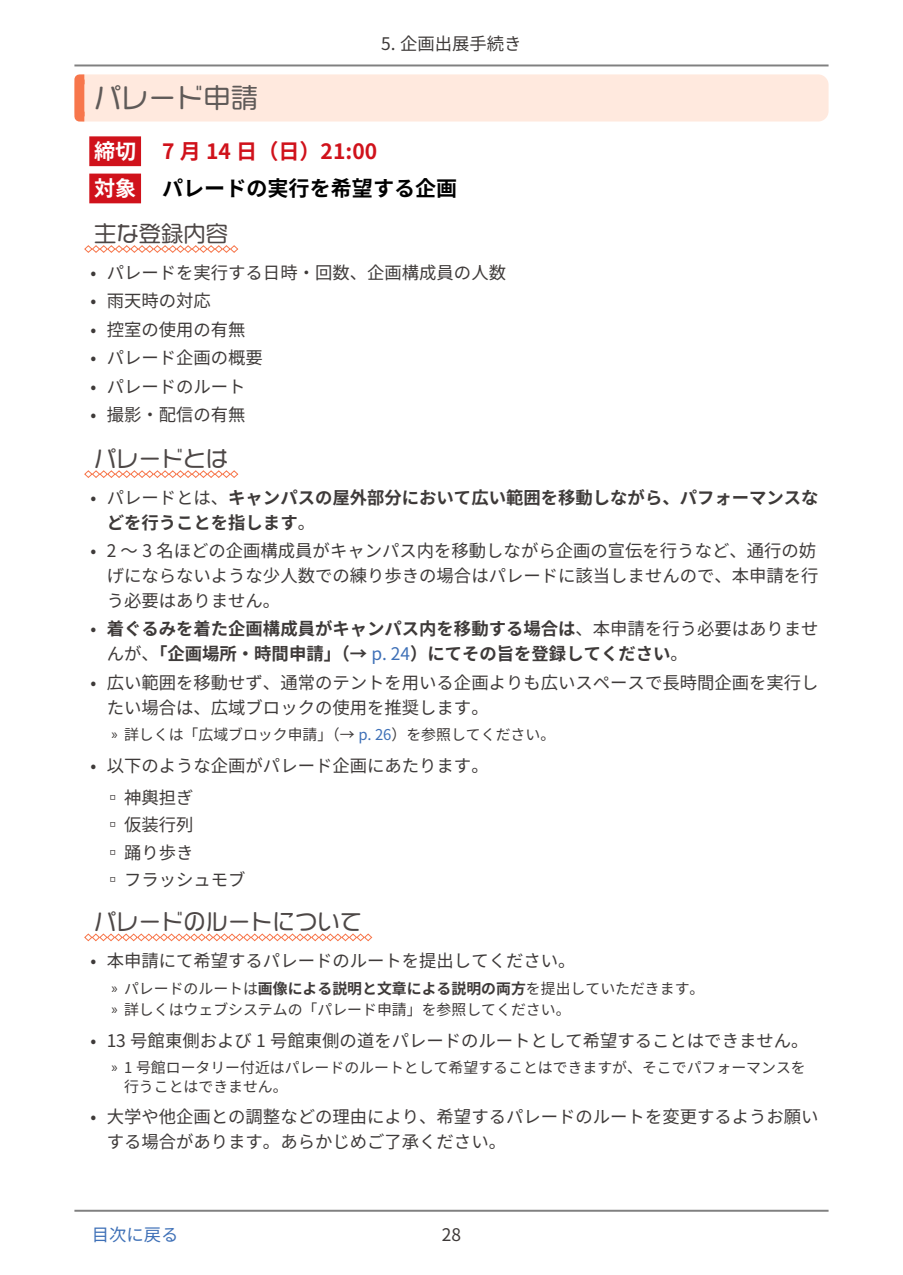
<style>
.page{position:relative;width:903px;height:1275px;background:#fff}
.page>*{position:absolute;margin:0;border:0;box-sizing:border-box;transform-origin:0 0}
.t1{font:27.3px "VDL Logo Maru Regular";color:#5f5a58}
.t2{font:22.4px "VDL Logo Maru Regular";color:#4d4746}
.t3{font:700 21px/37.3px "Source Han Sans JP";color:#000}
.t4{font:17.32px/24.8px "Source Han Sans JP";color:#3e3a39}
.t5{font:700 17.32px/24.8px "Source Han Sans JP";color:#3e3a39}
.t6{font:17.32px "Source Han Sans JP";color:#3e70b7}
.t7{font:14.88px/21.2px "Source Han Sans JP";color:#3e3a39}
.s1{color:#fff}
.s2{color:#d0121b}
.s3{font-weight:400}
.s4{font-weight:400;color:#3e70b7}
.s5{font-family:"Myriad Pro"}
.s6{color:#3e70b7}
.s7{font-weight:700}
</style>
<div class="page">
<hr style="left:74px;top:1210px;width:754px;height:2px;background:#000">
<hr style="left:74px;top:64px;width:754px;height:2px;background:#000">
<div style="left:74px;top:74px;width:754px;height:48px;background:#ffe9de;border-radius:10px"></div>
<div style="left:74px;top:74px;width:15px;height:48px;border:10px solid #f7764b"></div>
<div style="left:89px;top:136px;width:52px;height:30px;background:#d0121b"></div>
<div style="left:89px;top:174px;width:52px;height:29px;background:#d0121b"></div>
<svg style="left:84px;top:245px;width:155px;height:8px"></svg>
<svg style="left:84px;top:470px;width:155px;height:8px"></svg>
<svg style="left:84px;top:933px;width:289px;height:8px"></svg>
<p class="t4" style="left:381px;top:32px;width:142px">5. 企画出展手続き</p>
<h1 class="t1" style="left:94px;top:80px;width:165px">パレード申請</h1>
<p class="t3" style="left:94px;top:133px;width:365px"><span class="s1">締切</span><span class="s2">　7 月 14 日（日）21:00<br></span><span class="s1">対象</span>　パレードの実行を希望する企画</p>
<p class="t2" style="left:94px;top:218px;width:135px">主な登録内容</p>
<p class="t4" style="left:91px;top:260px;width:417px">• パレードを実行する日時・回数、企画構成員の人数</p>
<p class="t4" style="left:91px;top:289px;width:122px">• 雨天時の対応</p>
<p class="t4" style="left:91px;top:317px;width:157px">• 控室の使用の有無</p>
<p class="t4" style="left:91px;top:346px;width:174px">• パレード企画の概要</p>
<p class="t4" style="left:91px;top:375px;width:157px">• パレードのルート</p>
<p class="t4" style="left:91px;top:403px;width:157px">• 撮影・配信の有無</p>
<p class="t2" style="left:94px;top:443px;width:135px">パレードとは</p>
<p class="t5" style="left:107px;top:485px;width:713px;text-indent:-16px"><span class="s3">• パレードとは、</span>キャンパスの屋外部分において広い範囲を移動しながら、パフォーマンスなどを行うことを指します<span class="s3">。</span></p>
<p class="t4" style="left:107px;top:539px;width:713px;text-indent:-16px">• 2 〜 3 名ほどの企画構成員がキャンパス内を移動しながら企画の宣伝を行うなど、通行の妨げにならないような少人数での練り歩きの場合はパレードに該当しませんので、本申請を行う必要はありません。</p>
<p class="t5" style="left:107px;top:617px;width:713px;text-indent:-16px"><span class="s3">•</span> 着ぐるみを着た企画構成員がキャンパス内を移動する場合は<span class="s3">、本申請を行う必要はありませんが、</span>「企画場所・時間申請」（→ <span class="s4">p. 24</span>）にてその旨を登録してください<span class="s3">。</span></p>
<p class="t4" style="left:107px;top:670px;width:713px;text-indent:-16px">• 広い範囲を移動せず、通常のテントを用いる企画よりも広いスペースで長時間企画を実行したい場合は、広域ブロックの使用を推奨します。</p>
<p class="t7" style="left:112px;top:724px;width:445px"><span class="s5">»</span> 詳しくは「広域ブロック申請」（→ <span class="s6">p. 26</span>）を参照してください。</p>
<p class="t4" style="left:104px;top:750px;width:386px;line-height:32.2px;text-indent:-14px">• 以下のような企画がパレード企画にあたります。▫神輿担ぎ</p>
<p class="t4" style="left:104px;top:812px;width:143px;line-height:27.3px">▫仮装行列<br>▫踊り歩き<br>▫フラッシュモブ</p>
<p class="t2" style="left:94px;top:906px;width:269px">パレードのルートについて</p>
<p class="t4" style="left:91px;top:949px;width:486px">• 本申請にて希望するパレードのルートを提出してください。</p>
<p class="t7" style="left:112px;top:978px;width:594px"><span class="s5">»</span> パレードのルートは<span class="s7">画像による説明と文章による説明の両方</span>を提出していただきます。<span class="s5">»</span> 詳しくはウェブシステムの「パレード申請」を参照してください。</p>
<p class="t4" style="left:91px;top:1028px;width:719px">• 13 号館東側および 1 号館東側の道をパレードのルートとして希望することはできません。</p>
<p class="t7" style="left:124px;top:1058px;width:683px;line-height:18.6px;text-indent:-12px"><span class="s5">»</span> 1 号館ロータリー付近はパレードのルートとして希望することはできますが、そこでパフォーマンスを行うことはできません。</p>
<p class="t4" style="left:107px;top:1105px;width:713px;text-indent:-16px">• 大学や他企画との調整などの理由により、希望するパレードのルートを変更するようお願いする場合があります。あらかじめご了承ください。</p>
<p class="t6" style="left:92px;top:1225px;width:88px">目次に戻る</p>
<p class="t4" style="left:442px;top:1223px;width:21px">28</p>
</div>
